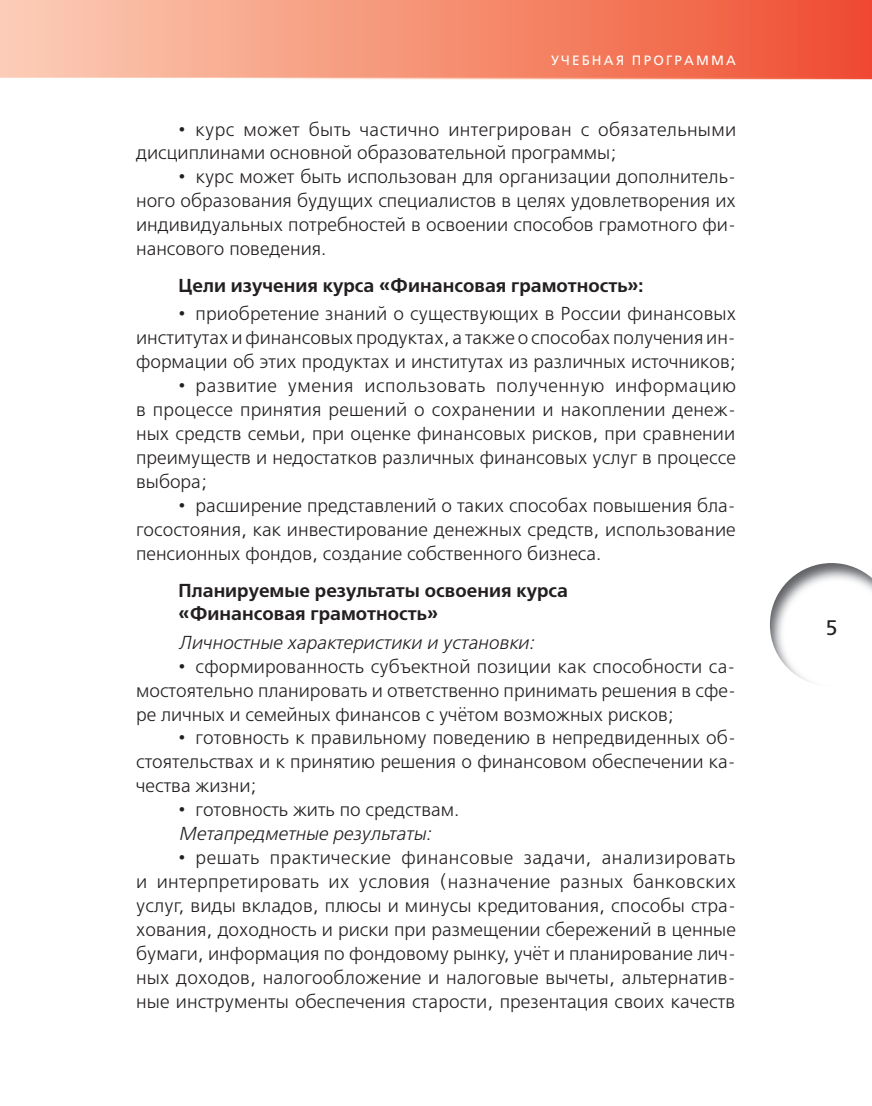
<style>
.page{position:relative;width:872px;height:1106px;background:#fff}
.page>*{position:absolute;margin:0;border:0;box-sizing:border-box;transform-origin:0 0}
.t1{font:21px "Free Set";color:#231f20}
.t2{font:300 18.75px/24px "Free Set";color:#231f20;text-align:justify}
.t3{font:600 18.75px/24px "Free Set";color:#231f20}
.t4{font:italic 300 18.75px "Free Set";color:#231f20}
.t5{font:13.5px "Free Set";letter-spacing:.16em;color:#fff}
</style>
<div class="page">
<svg style="left:0;top:0;width:872px;height:79px"></svg>
<img style="left:770px;top:563px;width:102px;height:120px">
<p class="t5" style="left:551px;top:55px;width:186px">УЧЕБНАЯ ПРОГРАММА</p>
<p class="t2" style="left:136px;top:118px;width:601px;text-indent:43px">• курс может быть частично интегрирован с обязательными дисциплинами основной образовательной программы;</p>
<p class="t2" style="left:136px;top:166px;width:601px;text-indent:43px">• курс может быть использован для организации дополнитель&shy;ного образования будущих специалистов в целях удовлетворения их индивидуальных потребностей в освоении способов грамотного фи&shy;нансового поведения.</p>
<p class="t3" style="left:179px;top:275px;width:466px">Цели изучения курса «Финансовая грамотность»:</p>
<p class="t2" style="left:136px;top:303px;width:601px;text-indent:43px">• приобретение знаний о существующих в России финансовых институтах и финансовых продуктах, а также о способах получения ин&shy;формации об этих продуктах и институтах из различных источников;</p>
<p class="t2" style="left:136px;top:375px;width:601px;text-indent:43px">• развитие умения использовать полученную информацию в процессе принятия решений о сохранении и накоплении денеж&shy;ных средств семьи, при оценке финансовых рисков, при сравнении преимуществ и недостатков различных финансовых услуг в процессе выбора;</p>
<p class="t2" style="left:136px;top:495px;width:601px;text-indent:43px">• расширение представлений о таких способах повышения бла&shy;госостояния, как инвестирование денежных средств, использование пенсионных фондов, создание собственного бизнеса.</p>
<p class="t3" style="left:179px;top:579px;width:391px">Планируемые результаты освоения курса «Финансовая грамотность»</p>
<p class="t4" style="left:179px;top:634px;width:357px">Личностные характеристики и установки:</p>
<p class="t2" style="left:136px;top:655px;width:601px;text-indent:43px">• сформированность субъектной позиции как способности са&shy;мостоятельно планировать и ответственно принимать решения в сфе&shy;ре личных и семейных финансов с учётом возможных рисков;</p>
<p class="t2" style="left:136px;top:727px;width:601px;text-indent:43px">• готовность к правильному поведению в непредвиденных об&shy;стоятельствах и к принятию решения о финансовом обеспечении ка&shy;чества жизни;</p>
<p class="t2" style="left:179px;top:799px;width:282px">• готовность жить по средствам.</p>
<p class="t4" style="left:179px;top:826px;width:254px">Метапредметные результаты:</p>
<p class="t2" style="left:136px;top:847px;width:601px;text-indent:43px">• решать практические финансовые задачи, анализировать и интерпретировать их условия (назначение разных банковских услуг, виды вкладов, плюсы и минусы кредитования, способы стра&shy;хования, доходность и риски при размещении сбережений в ценные бумаги, информация по фондовому рынку, учёт и планирование лич&shy;ных доходов, налогообложение и налоговые вычеты, альтернатив&shy;ные инструменты обеспечения старости, презентация своих качеств</p>
<p class="t1" style="left:825px;top:620px;width:13px">5</p>
</div>
